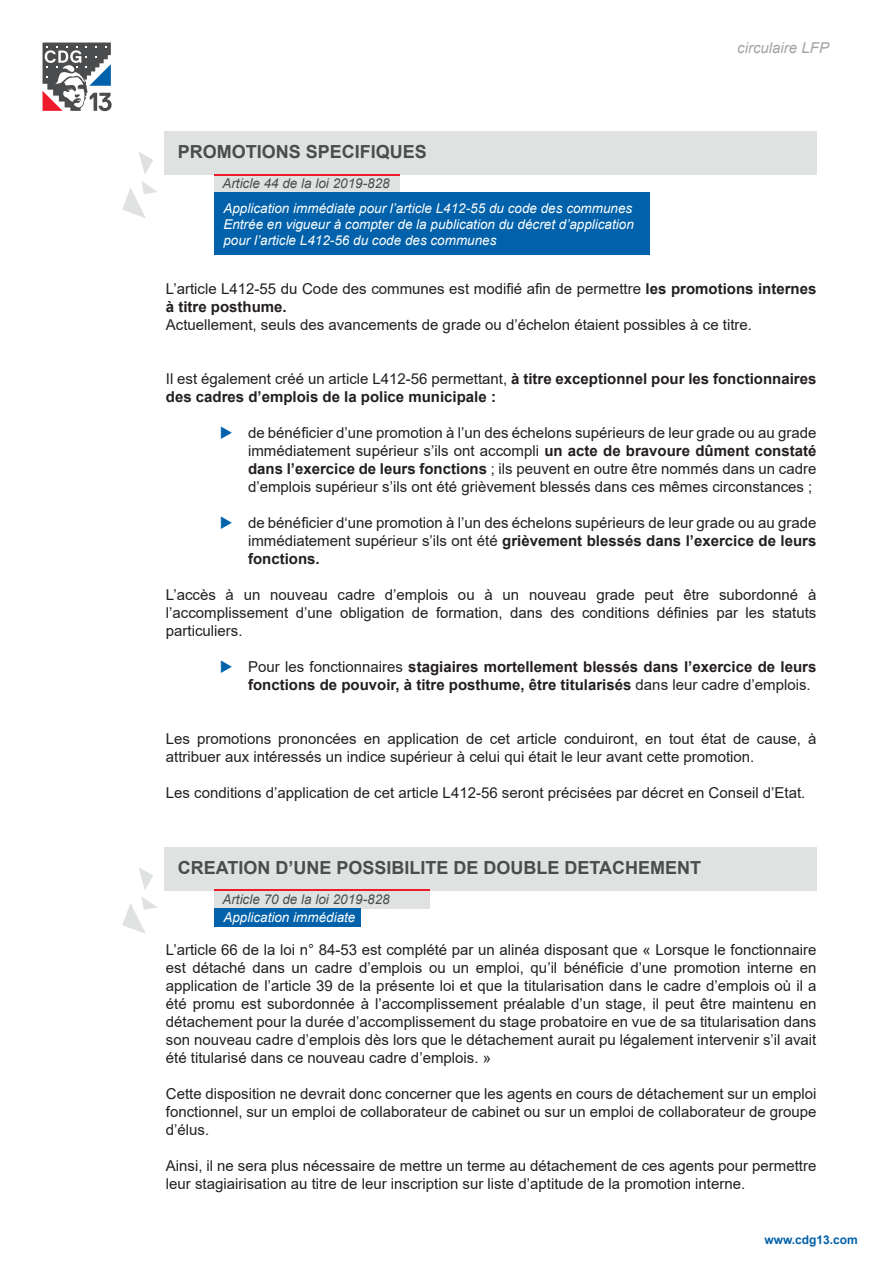
<style>
.page{position:relative;width:893px;height:1263px;background:#fff}
.page>*{position:absolute;margin:0;border:0;box-sizing:border-box;transform-origin:0 0}
.t1{font:700 18px "Arial";color:#4b4c4d}
.t2{font:15px/18px "Arial";color:#231f20;text-align:justify}
.t3{font:700 15px/18px "Arial";color:#231f20}
.t4{font:italic 15px "Arial";color:#a3a4a8}
.t5{font:italic 13.5px "Arial";color:#fff}
.t6{font:italic 13.5px "Arial";color:#4b4c4d}
.t7{font:700 12px "Arial";color:#0161aa}
.s1{font-weight:700}
.s2{font-weight:400}
.s3{color:#0161aa}
</style>
<div class="page">
<svg style="left:122px;top:181px;width:35px;height:37px"></svg>
<svg style="left:139px;top:152px;width:14px;height:22px"></svg>
<div style="left:164px;top:131px;width:652px;height:44px;background:#e0e1e1"></div>
<div style="left:214px;top:175px;width:186px;height:18px;background:#e0e1e1"></div>
<div style="left:214px;top:193px;width:436px;height:62px;background:#0161aa"></div>
<hr style="left:214px;top:174px;width:186px;height:2px;background:#ee1b2c">
<svg style="left:122px;top:897px;width:35px;height:37px"></svg>
<svg style="left:139px;top:868px;width:14px;height:22px"></svg>
<div style="left:164px;top:847px;width:652px;height:43px;background:#e0e1e1"></div>
<div style="left:214px;top:890px;width:215px;height:18px;background:#e0e1e1"></div>
<div style="left:214px;top:908px;width:147px;height:18px;background:#0161aa"></div>
<hr style="left:214px;top:890px;width:215px;height:1px;background:#ee1b2c">
<svg style="left:43px;top:43px;width:69px;height:68px"></svg>
<p class="t4" style="left:737px;top:38px;width:93px">circulaire LFP</p>
<p class="t1" style="left:178px;top:139px;width:251px">PROMOTIONS SPECIFIQUES</p>
<p class="t6" style="left:222px;top:175px;width:169px">Article 44 de la loi 2019-828</p>
<p class="t5" style="left:223px;top:199px;width:410px">Application immédiate pour l’article L412-55 du code des communes</p>
<p class="t5" style="left:223px;top:216px;width:412px">Entrée en vigueur à compter de la publication du décret d’application</p>
<p class="t5" style="left:223px;top:232px;width:275px">pour l’article L412-56 du code des communes</p>
<p class="t2" style="left:166px;top:280px;width:652px">L’article L412-55 du Code des communes est modifié afin de permettre <span class="s1">les promotions internes à titre posthume.</span></p>
<p class="t2" style="left:166px;top:316px;width:588px">Actuellement, seuls des avancements de grade ou d’échelon étaient possibles à ce titre.</p>
<p class="t3" style="left:166px;top:370px;width:652px"><span class="s2">Il est également créé un article L412-56 permettant,</span> à titre exceptionnel pour les fonctionnaires des cadres d’emplois de la police municipale :</p>
<p class="t2" style="left:248px;top:424px;width:570px;text-indent:-28px"><span class="s3">◆</span> de bénéficier d’une promotion à l’un des échelons supérieurs de leur grade ou au grade immédiatement supérieur s’ils ont accompli <span class="s1">un acte de bravoure dûment constaté dans l’exercice de leurs fonctions</span> ; ils peuvent en outre être nommés dans un cadre d’emplois supérieur s’ils ont été grièvement blessés dans ces mêmes circonstances ;</p>
<p class="t2" style="left:248px;top:514px;width:570px;text-indent:-28px"><span class="s3">◆</span> de bénéficier d‘une promotion à l’un des échelons supérieurs de leur grade ou au grade immédiatement supérieur s’ils ont été <span class="s1">grièvement blessés dans l’exercice de leurs fonctions.</span></p>
<p class="t2" style="left:166px;top:586px;width:652px">L’accès à un nouveau cadre d’emplois ou à un nouveau grade peut être subordonné à l’accomplissement d’une obligation de formation, dans des conditions définies par les statuts particuliers.</p>
<p class="t3" style="left:248px;top:658px;width:570px;text-indent:-28px"><span class="s3">◆</span> <span class="s2">Pour les fonctionnaires</span> stagiaires mortellement blessés dans l’exercice de leurs fonctions de pouvoir, à titre posthume, être titularisés <span class="s2">dans leur cadre d’emplois.</span></p>
<p class="t2" style="left:166px;top:730px;width:652px">Les promotions prononcées en application de cet article conduiront, en tout état de cause, à attribuer aux intéressés un indice supérieur à celui qui était le leur avant cette promotion.</p>
<p class="t2" style="left:166px;top:784px;width:641px">Les conditions d’application de cet article L412-56 seront précisées par décret en Conseil d’Etat.</p>
<p class="t1" style="left:178px;top:854px;width:525px">CREATION D’UNE POSSIBILITE DE DOUBLE DETACHEMENT</p>
<p class="t6" style="left:222px;top:890px;width:169px">Article 70 de la loi 2019-828</p>
<p class="t5" style="left:223px;top:909px;width:134px">Application immédiate</p>
<p class="t2" style="left:166px;top:940px;width:652px">L’article 66 de la loi n° 84-53 est complété par un alinéa disposant que « Lorsque le fonctionnaire est détaché dans un cadre d’emplois ou un emploi, qu’il bénéficie d’une promotion interne en application de l’article 39 de la présente loi et que la titularisation dans le cadre d’emplois où il a été promu est subordonnée à l’accomplissement préalable d’un stage, il peut être maintenu en détachement pour la durée d’accomplissement du stage probatoire en vue de sa titularisation dans son nouveau cadre d’emplois dès lors que le détachement aurait pu légalement intervenir s’il avait été titularisé dans ce nouveau cadre d’emplois. »</p>
<p class="t2" style="left:166px;top:1084px;width:652px">Cette disposition ne devrait donc concerner que les agents en cours de détachement sur un emploi fonctionnel, sur un emploi de collaborateur de cabinet ou sur un emploi de collaborateur de groupe d’élus.</p>
<p class="t2" style="left:166px;top:1156px;width:652px">Ainsi, il ne sera plus nécessaire de mettre un terme au détachement de ces agents pour permettre leur stagiairisation au titre de leur inscription sur liste d’aptitude de la promotion interne.</p>
<p class="t7" style="left:764px;top:1231px;width:95px">www.cdg13.com</p>
</div>
